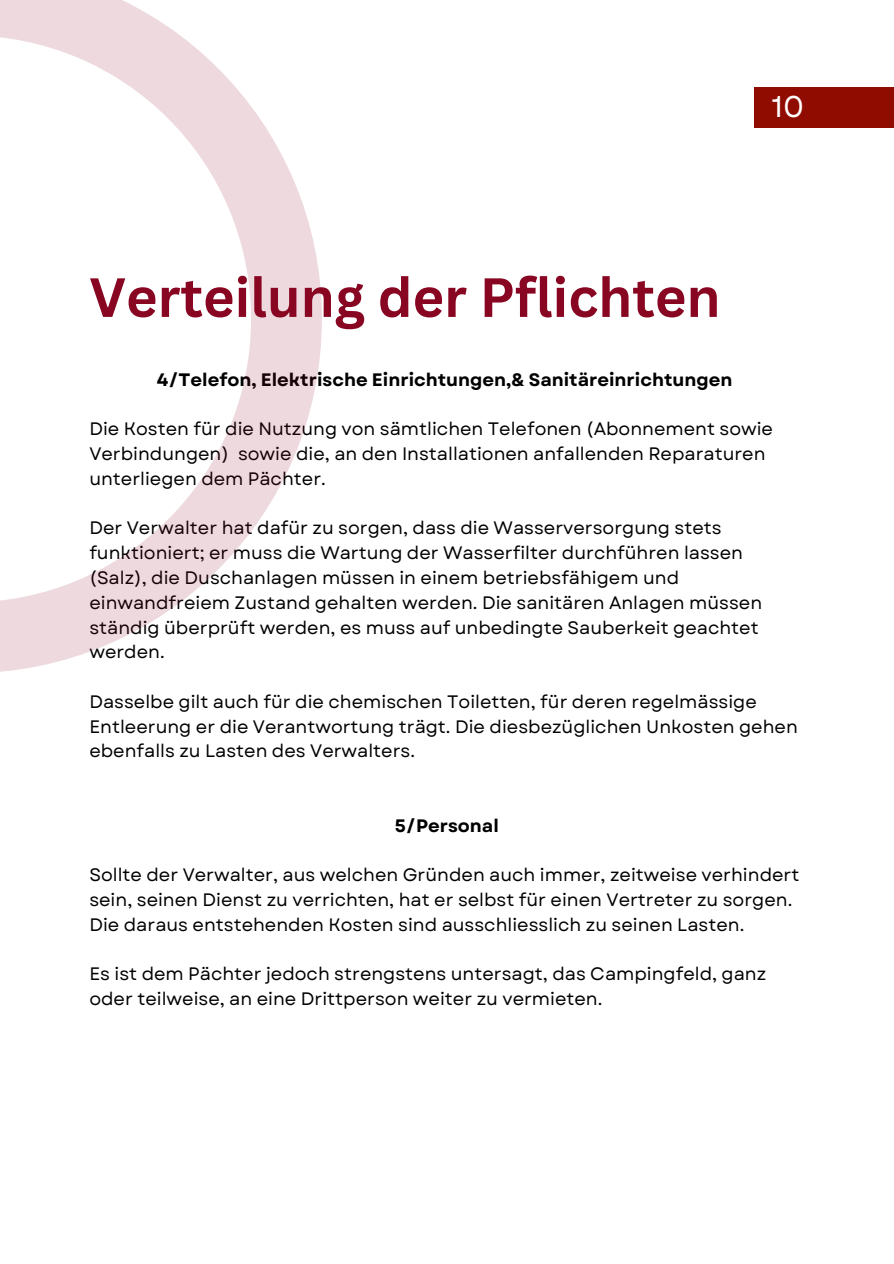
<style>
.page{position:relative;width:894px;height:1264px;background:#fff}
.page>*{position:absolute;margin:0;border:0;box-sizing:border-box;transform-origin:0 0}
.t1{font:700 54px "Canva Sans";color:#890622}
.t2{font:30px "Garet";color:#fff}
.t3{font:18px/24.8px "Garet";color:#000}
.t4{font:700 18px "Garet";color:#000}
</style>
<div class="page">
<div style="left:754px;top:87px;width:139px;height:40px;background:#910c00"></div>
<svg style="left:0;top:0;width:322px;height:672px"></svg>
<p class="t2" style="left:771px;top:85px;width:34px">10</p>
<p class="t1" style="left:89px;top:259px;width:632px">Verteilung der Pflichten</p>
<h1 class="t4" style="left:157px;top:366px;width:577px">4/Telefon, Elektrische Einrichtungen,&amp; Sanitäreinrichtungen</h1>
<h2 class="t3" style="left:89px;top:417px;width:685px">Die Kosten für die Nutzung von sämtlichen Telefonen (Abonnement sowie<br>Verbindungen) sowie die, an den Installationen anfallenden Reparaturen unterliegen dem Pächter.</h2>
<p class="t3" style="left:89px;top:516px;width:674px">Der Verwalter hat dafür zu sorgen, dass die Wasserversorgung stets funktioniert; er muss die Wartung der Wasserfilter durchführen lassen (Salz), die Duschanlagen müssen in einem betriebsfähigem und einwandfreiem Zustand gehalten werden. Die sanitären Anlagen müssen ständig überprüft werden, es muss auf unbedingte Sauberkeit geachtet werden.</p>
<p class="t3" style="left:89px;top:689px;width:709px">Dasselbe gilt auch für die chemischen Toiletten, für deren regelmässige<br>Entleerung er die Verantwortung trägt. Die diesbezüglichen Unkosten gehen ebenfalls zu Lasten des Verwalters.</p>
<p class="t4" style="left:394px;top:812px;width:106px">5/Personal</p>
<h2 class="t3" style="left:89px;top:862px;width:711px">Sollte der Verwalter, aus welchen Gründen auch immer, zeitweise verhindert sein, seinen Dienst zu verrichten, hat er selbst für einen Vertreter zu sorgen.<br>Die daraus entstehenden Kosten sind ausschliesslich zu seinen Lasten.</h2>
<p class="t3" style="left:89px;top:961px;width:678px">Es ist dem Pächter jedoch strengstens untersagt, das Campingfeld, ganz oder teilweise, an eine Drittperson weiter zu vermieten.</p>
</div>
